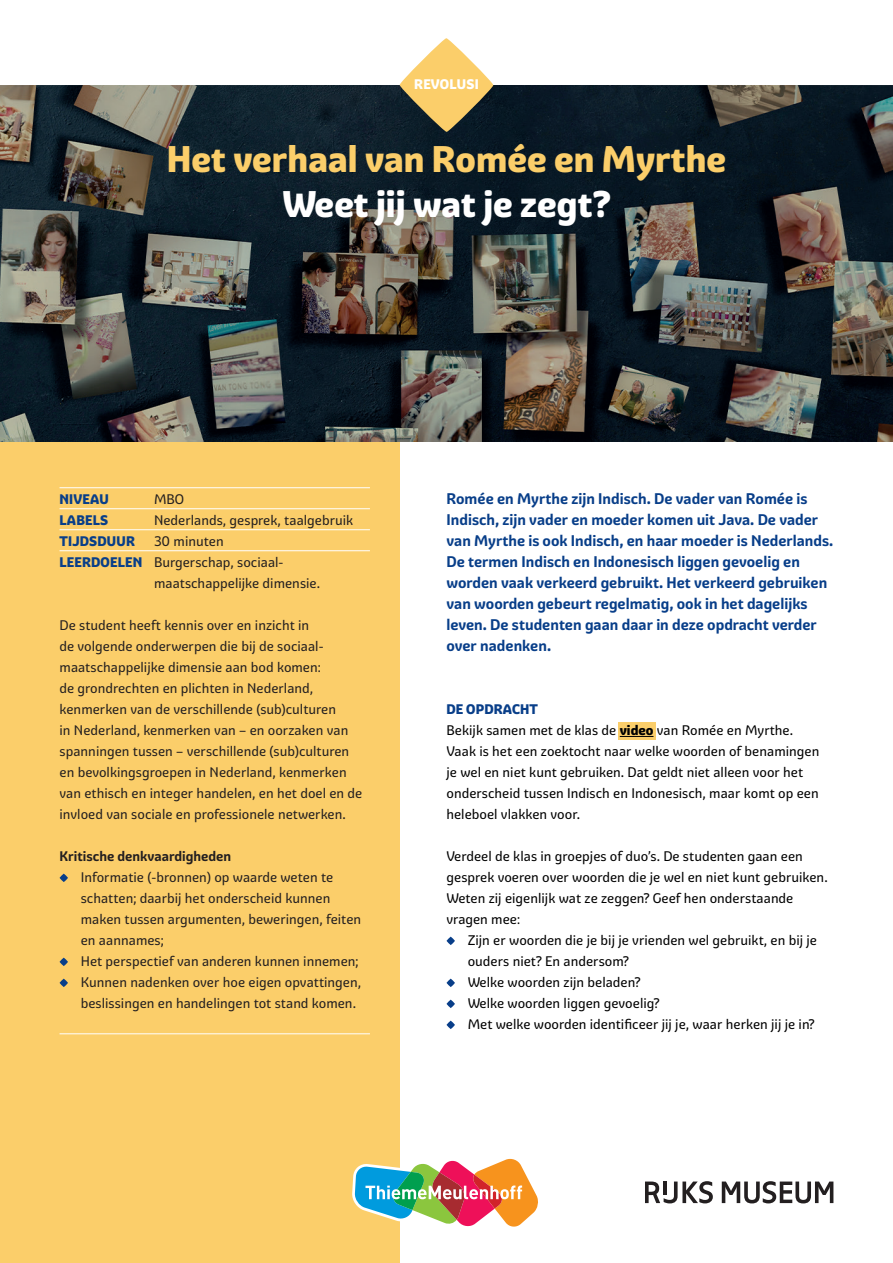
<style>
.page{position:relative;width:893px;height:1263px;background:#fff}
.page>*{position:absolute;margin:0;border:0;box-sizing:border-box;transform-origin:0 0}
.t1{font:800 36px "Graviola";color:#fbce6a}
.t2{font:800 36px "Graviola";color:#fff}
.t3{font:700 15px/21px "Graviola";color:#083e89}
.t4{font:13.5px/21px "Graviola";color:#231f20}
.t5{font:13.5px/21px "Graviola";color:#000001}
.t6{font:700 13.5px "Graviola";color:#231f20}
.t7{font:800 13.5px "Graviola";letter-spacing:.015em;color:#083e89}
.t8{font:800 13.5px "Graviola";letter-spacing:.015em;color:#fff}
.s1{font-weight:800;color:#083e89}
.s2{font-weight:800}
</style>
<div class="page">
<div style="left:618px;top:722px;width:37px;height:18px;background:#fbce6a"></div>
<div style="left:0;top:441px;width:400px;height:822px;background:#fbce6a"></div>
<img style="left:0;top:85px;width:893px;height:356px">
<svg style="left:397px;top:38px;width:99px;height:97px"></svg>
<hr style="left:60px;top:487px;width:310px;height:1px;background:#fff">
<hr style="left:60px;top:508px;width:310px;height:1px;background:#fff">
<hr style="left:60px;top:529px;width:310px;height:1px;background:#fff">
<hr style="left:60px;top:550px;width:310px;height:1px;background:#fff">
<hr style="left:60px;top:1033px;width:310px;height:1px;background:#fff">
<svg style="left:59px;top:873px;width:9px;height:9px"></svg>
<svg style="left:59px;top:957px;width:9px;height:9px"></svg>
<svg style="left:59px;top:978px;width:9px;height:9px"></svg>
<hr style="left:620px;top:736px;width:33px;height:1px;background:#000001">
<svg style="left:446px;top:936px;width:9px;height:9px"></svg>
<svg style="left:446px;top:978px;width:9px;height:9px"></svg>
<svg style="left:446px;top:999px;width:9px;height:9px"></svg>
<svg style="left:446px;top:1020px;width:9px;height:9px"></svg>
<svg style="left:352px;top:1158px;width:186px;height:69px"></svg>
<svg style="left:722px;top:1181px;width:111px;height:22px"></svg>
<svg style="left:645px;top:1181px;width:68px;height:22px"></svg>
<p class="t8" style="left:414px;top:75px;width:66px">REVOLUSI</p>
<h1 class="t1" style="left:167px;top:136px;width:561px">Het verhaal van Romée en Myrthe</h1>
<h1 class="t2" style="left:282px;top:181px;width:330px">Weet jij wat je zegt?</h1>
<p class="t7" style="left:60px;top:491px;width:51px">NIVEAU</p>
<p class="t4" style="left:154px;top:489px;width:32px">MBO</p>
<p class="t7" style="left:60px;top:512px;width:50px">LABELS</p>
<p class="t4" style="left:154px;top:510px;width:201px">Nederlands, gesprek, taalgebruik</p>
<p class="t7" style="left:60px;top:533px;width:77px">TIJDSDUUR</p>
<p class="t4" style="left:154px;top:531px;width:71px">30 minuten</p>
<p class="t4" style="left:60px;top:552px;width:225px"><span class="s1">LEERDOELEN</span> Burgerschap, sociaal-</p>
<p class="t4" style="left:154px;top:573px;width:168px">maatschappelijke dimensie.</p>
<p class="t4" style="left:60px;top:615px;width:304px">De student heeft kennis over en inzicht in<br>de volgende onderwerpen die bij de sociaal&shy;maatschappelijke dimensie aan bod komen:<br>de grondrechten en plichten in Nederland, kenmerken van de verschillende (sub)culturen<br>in Nederland, kenmerken van – en oorzaken van spanningen tussen – verschillende (sub)culturen en bevolkingsgroepen in Nederland, kenmerken van ethisch en integer handelen, en het doel en de invloed van sociale en professionele netwerken.</p>
<p class="t6" style="left:60px;top:848px;width:173px">Kritische denkvaardigheden</p>
<p class="t4" style="left:81px;top:867px;width:282px">Informatie (-bronnen) op waarde weten te schatten; daarbij het onderscheid kunnen maken tussen argumenten, beweringen, feiten en aannames;<br>Het perspectief van anderen kunnen innemen; Kunnen nadenken over hoe eigen opvattingen, beslissingen en handelingen tot stand komen.</p>
<p class="t3" style="left:446px;top:488px;width:388px">Romée en Myrthe zijn Indisch. De vader van Romée is Indisch, zijn vader en moeder komen uit Java. De vader van Myrthe is ook Indisch, en haar moeder is Nederlands.<br>De termen Indisch en Indonesisch liggen gevoelig en worden vaak verkeerd gebruikt. Het verkeerd gebruiken van woorden gebeurt regelmatig, ook in het dagelijks leven. De studenten gaan daar in deze opdracht verder over nadenken.</p>
<p class="t5" style="left:446px;top:699px;width:374px"><span class="s1">DE OPDRACHT<br></span>Bekijk samen met de klas de <span class="s2">video</span> van Romée en Myrthe.<br>Vaak is het een zoektocht naar welke woorden of benamingen je wel en niet kunt gebruiken. Dat geldt niet alleen voor het onderscheid tussen Indisch en Indonesisch, maar komt op een heleboel vlakken voor.</p>
<p class="t5" style="left:446px;top:846px;width:383px">Verdeel de klas in groepjes of duo’s. De studenten gaan een gesprek voeren over woorden die je wel en niet kunt gebruiken.<br>Weten zij eigenlijk wat ze zeggen? Geef hen onderstaande vragen mee:</p>
<p class="t5" style="left:468px;top:930px;width:351px">Zijn er woorden die je bij je vrienden wel gebruikt, en bij je ouders niet? En andersom?<br>Welke woorden zijn beladen?<br>Welke woorden liggen gevoelig?<br>Met welke woorden identificeer jij je, waar herken jij je in?</p>
</div>
